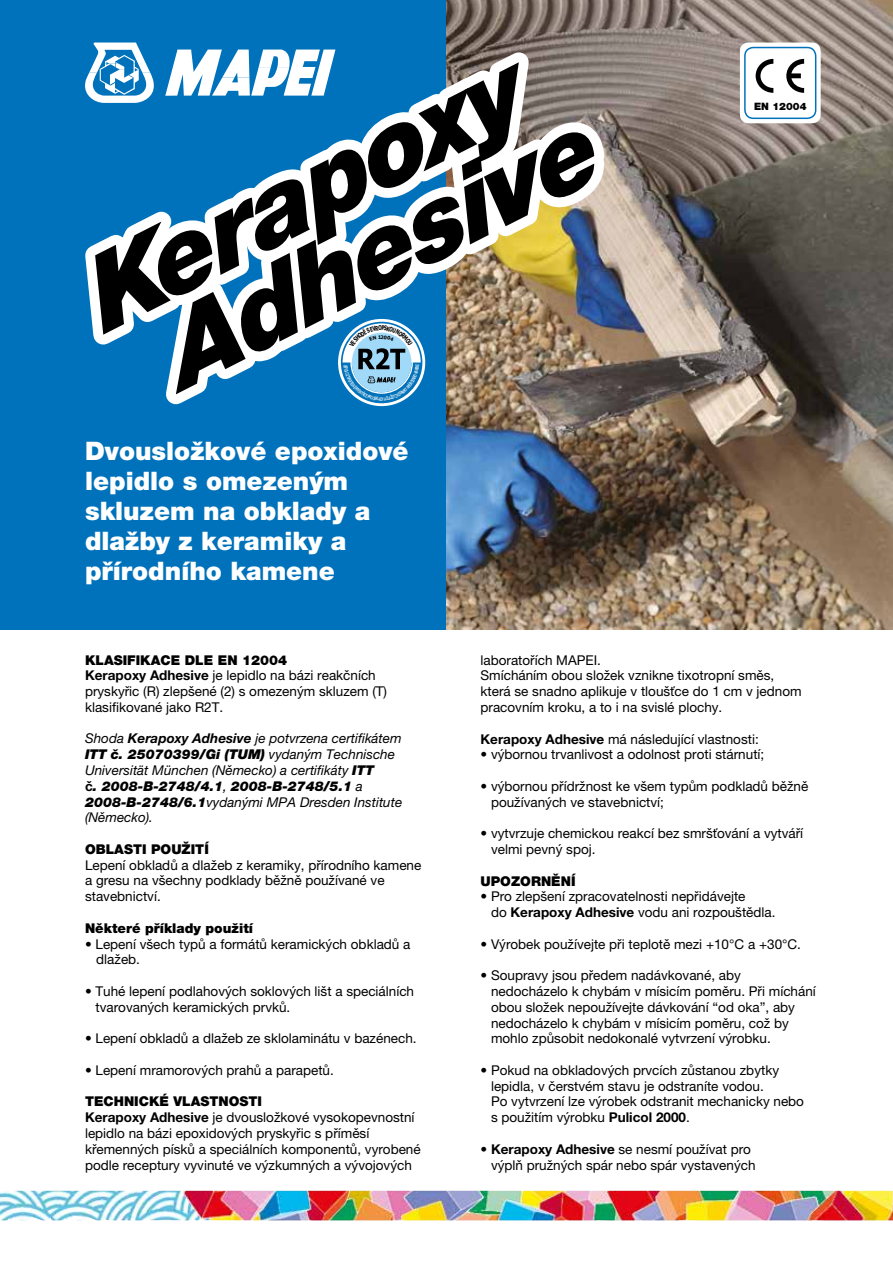
<style>
.page{position:relative;width:893px;height:1263px;background:#fff}
.page>*{position:absolute;margin:0;border:0;box-sizing:border-box;transform-origin:0 0}
.t1{font:italic 900 104.1px/86.1px "Helvetica Neue LTW1 G";color:#000;text-align:center}
.t2{font:900 25.5px/30px "Helvetica Neue LTW1 G";color:#fff}
.t3{font:13.5px/15.8px "Helvetica Neue LTW1 G";color:#000}
.t4{font:italic 13.5px/15.8px "Helvetica Neue LTW1 G";color:#000}
.t5{font:900 13.5px "Helvetica Neue LTW1 G";color:#000}
.t6{font:900 10.2px "Helvetica Neue LTW1 G";color:#000}
.s1{font-weight:900}
.s2{font-weight:700}
.s3{font-weight:700;font-style:normal}
</style>
<div class="page">
<div style="left:0;top:0;width:451px;height:629px;background:#0072bb"></div>
<img style="left:0;top:1191px;width:893px;height:29px">
<img style="left:446px;top:0;width:447px;height:629px">
<div style="left:740px;top:43px;width:81px;height:80px;background:#fff;border-radius:9px"></div>
<div style="left:744px;top:47px;width:72px;height:72px;border:2px solid #0072bb;border-radius:9px"></div>
<svg style="left:756px;top:59px;width:17px;height:34px"></svg>
<svg style="left:786px;top:59px;width:18px;height:34px"></svg>
<svg style="left:85px;top:36px;width:536px;height:385px"></svg>
<h1 class="t1" style="left:69px;top:265px;width:522px;rotate:-27deg">Kerapoxy<br>Adhesive</h1>
<h2 class="t2" style="left:85px;top:436px;width:325px">Dvousložkové epoxidové lepidlo s omezeným skluzem na obklady a dlažby z keramiky a přírodního kamene</h2>
<p class="t6" style="left:754px;top:100px;width:54px">EN 12004</p>
<p class="t3" style="left:85px;top:652px;width:304px"><span class="s1">KLASIFIKACE DLE EN 12004<br></span><span class="s2">Kerapoxy Adhesive</span> je lepidlo na bázi reakčních pryskyřic (R) zlepšené (2) s omezeným skluzem (T) klasifikované jako R2T.</p>
<p class="t4" style="left:85px;top:731px;width:319px">Shoda <span class="s2">Kerapoxy Adhesive</span> je potvrzena certifikátem <span class="s1">ITT č. 25070399/Gi (TUM)</span> vydaným Technische Universität München (Německo) a certifikáty <span class="s1">ITT<br></span><span class="s3">č</span><span class="s1">. 2008-B-2748/4.1</span>, <span class="s1">2008-B-2748/5.1</span> a <span class="s1">2008-B-2748/6.1</span>vydanými MPA Dresden Institute (Německo).</p>
<p class="t5" style="left:85px;top:841px;width:125px">OBLASTI POUŽITÍ</p>
<p class="t3" style="left:85px;top:857px;width:338px">Lepení obkladů a dlažeb z keramiky, přírodního kamene a gresu na všechny podklady běžně používané ve stavebnictví.</p>
<p class="t5" style="left:85px;top:920px;width:170px">Některé příklady použití</p>
<p class="t3" style="left:96px;top:936px;width:316px;text-indent:-11px">• Lepení všech typů a formátů keramických obkladů a dlažeb.</p>
<p class="t3" style="left:96px;top:983px;width:320px;text-indent:-11px">• Tuhé lepení podlahových soklových lišt a speciálních tvarovaných keramických prvků.</p>
<p class="t3" style="left:85px;top:1030px;width:333px">• Lepení obkladů a dlažeb ze sklolaminátu v bazénech.</p>
<p class="t3" style="left:85px;top:1062px;width:250px">• Lepení mramorových prahů a parapetů.</p>
<p class="t3" style="left:85px;top:1093px;width:337px"><span class="s1">TECHNICKÉ VLASTNOSTI<br></span><span class="s2">Kerapoxy Adhesive</span> je dvousložkové vysokopevnostní lepidlo na bázi epoxidových pryskyřic s příměsí křemenných písků a speciálních komponentů, vyrobené podle receptury vyvinuté ve výzkumných a vývojových</p>
<p class="t3" style="left:480px;top:652px;width:323px">laboratořích MAPEI.<br>Smícháním obou složek vznikne tixotropní směs, která se snadno aplikuje v tloušťce do 1 cm v jednom pracovním kroku, a to i na svislé plochy.</p>
<p class="t3" style="left:480px;top:731px;width:280px"><span class="s2">Kerapoxy Adhesive</span> má následující vlastnosti:</p>
<p class="t3" style="left:480px;top:746px;width:285px">• výbornou trvanlivost a odolnost proti stárnutí;</p>
<p class="t3" style="left:491px;top:778px;width:319px;text-indent:-11px">• výbornou přídržnost ke všem typům podkladů běžně používaných ve stavebnictví;</p>
<p class="t3" style="left:491px;top:825px;width:314px;text-indent:-11px">• vytvrzuje chemickou reakcí bez smršťování a vytváří velmi pevný spoj.</p>
<p class="t5" style="left:480px;top:872px;width:96px">UPOZORNĚNÍ</p>
<p class="t3" style="left:491px;top:888px;width:286px;text-indent:-11px">• Pro zlepšení zpracovatelnosti nepřidávejte<br>do <span class="s2">Kerapoxy Adhesive</span> vodu ani rozpouštědla.</p>
<p class="t3" style="left:480px;top:936px;width:322px">• Výrobek používejte při teplotě mezi +10°C a +30°C.</p>
<p class="t3" style="left:491px;top:967px;width:326px;text-indent:-11px">• Soupravy jsou předem nadávkované, aby nedocházelo k chybám v mísicím poměru. Při míchání obou složek nepoužívejte dávkování “od oka”, aby nedocházelo k chybám v mísicím poměru, což by mohlo způsobit nedokonalé vytvrzení výrobku.</p>
<p class="t3" style="left:491px;top:1062px;width:315px;text-indent:-11px">• Pokud na obkladových prvcích zůstanou zbytky lepidla, v čerstvém stavu je odstraníte vodou.<br>Po vytvrzení lze výrobek odstranit mechanicky nebo s použitím výrobku <span class="s2">Pulicol 2000</span>.</p>
<p class="t3" style="left:491px;top:1141px;width:266px;text-indent:-11px">• <span class="s2">Kerapoxy Adhesive</span> se nesmí používat pro výplň pružných spár nebo spár vystavených</p>
</div>
